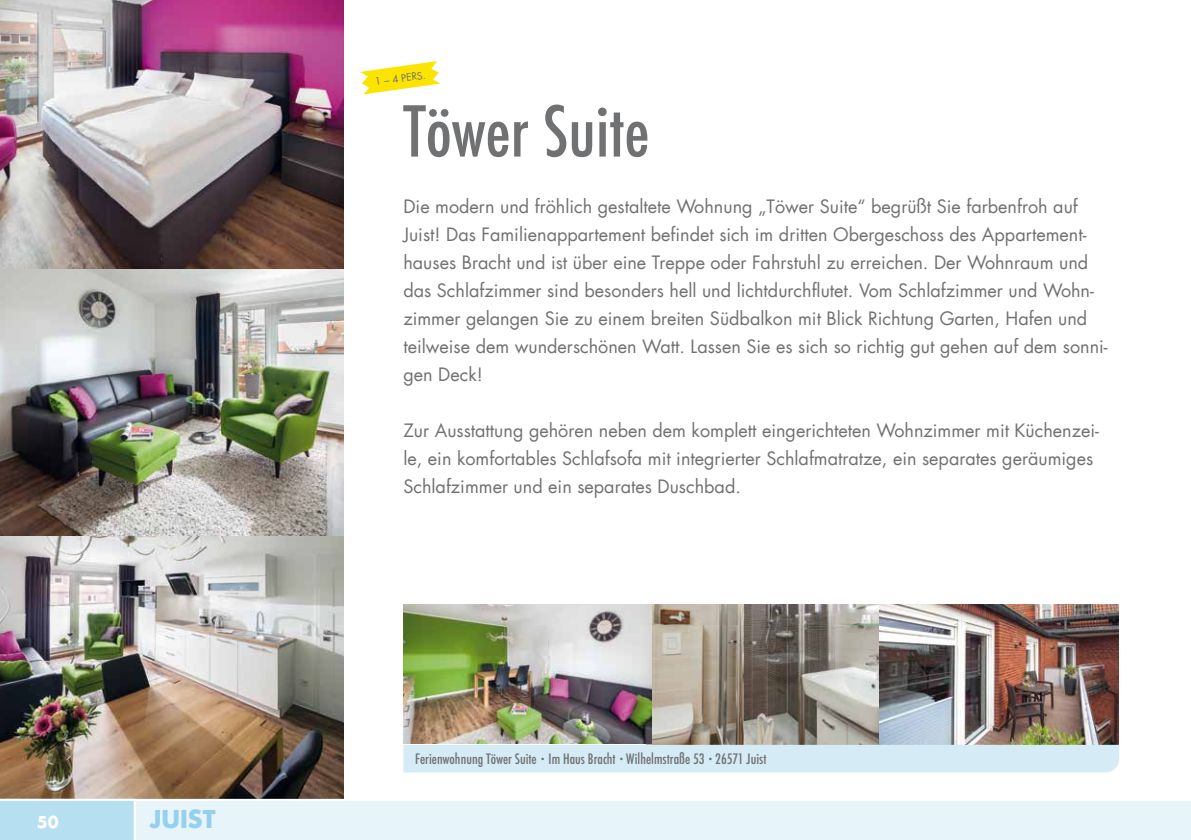
<style>
.page{position:relative;width:1191px;height:840px;background:#fff}
.page>*{position:absolute;margin:0;border:0;box-sizing:border-box;transform-origin:0 0}
.t1{font:500 condensed 68px "Futura";color:#707172}
.t2{font:700 24px "Futura LT";color:#95d1ed}
.t3{font:18px/28px "Futura LT";color:#707172}
.t4{font:700 16px "Futura LT";color:#fff}
.t5{font:500 condensed 14px "Futura";color:#707172}
.t6{font:10px "Futura LT";color:#707172}
.s1{font-size:8px}
</style>
<div class="page">
<img style="left:646px;top:604px;width:233px;height:140px">
<img style="left:879px;top:604px;width:240px;height:140px">
<img style="left:403px;top:604px;width:248px;height:139px">
<div style="left:403px;top:744px;width:716px;height:28px;background:#d5ecf7"></div>
<img style="left:0;top:0;width:344px;height:798px">
<svg style="left:360px;top:61px;width:80px;height:33px"></svg>
<svg style="left:136px;top:798px;width:1055px;height:41px;background:#e7f3f9"></svg>
<svg style="left:0;top:798px;width:136px;height:41px;background:#bbdff0"></svg>
<p class="t4" style="left:37px;top:811px;width:23px">50</p>
<h2 class="t2" style="left:150px;top:803px;width:67px">JUIST</h2>
<p class="t6" style="left:374px;top:75px;width:53px;rotate:-8deg">1 – 4 PERS.</p>
<h1 class="t1" style="left:403px;top:88px;width:247px">Töwer Suite</h1>
<p class="t3" style="left:403px;top:192px;width:706px">Die modern und fröhlich gestaltete Wohnung „Töwer Suite“ begrüßt Sie farbenfroh auf Juist! Das Familienappartement befindet sich im dritten Obergeschoss des Appartement&shy;hauses Bracht und ist über eine Treppe oder Fahrstuhl zu erreichen. Der Wohnraum und das Schlafzimmer sind besonders hell und lichtdurchflutet. Vom Schlafzimmer und Wohn&shy;zimmer gelangen Sie zu einem breiten Südbalkon mit Blick Richtung Garten, Hafen und teilweise dem wunderschönen Watt. Lassen Sie es sich so richtig gut gehen auf dem sonni&shy;gen Deck!</p>
<p class="t3" style="left:403px;top:416px;width:697px">Zur Ausstattung gehören neben dem komplett eingerichteten Wohnzimmer mit Küchenzei&shy;le, ein komfortables Schlafsofa mit integrierter Schlafmatratze, ein separates geräumiges<br>Schlafzimmer und ein separates Duschbad.</p>
<p class="t5" style="left:415px;top:749px;width:353px">Ferienwohnung Töwer Suite <span class="s1">•</span> Im Haus Bracht <span class="s1">•</span> Wilhelmstraße 53 <span class="s1">•</span> 26571 Juist</p>
</div>
